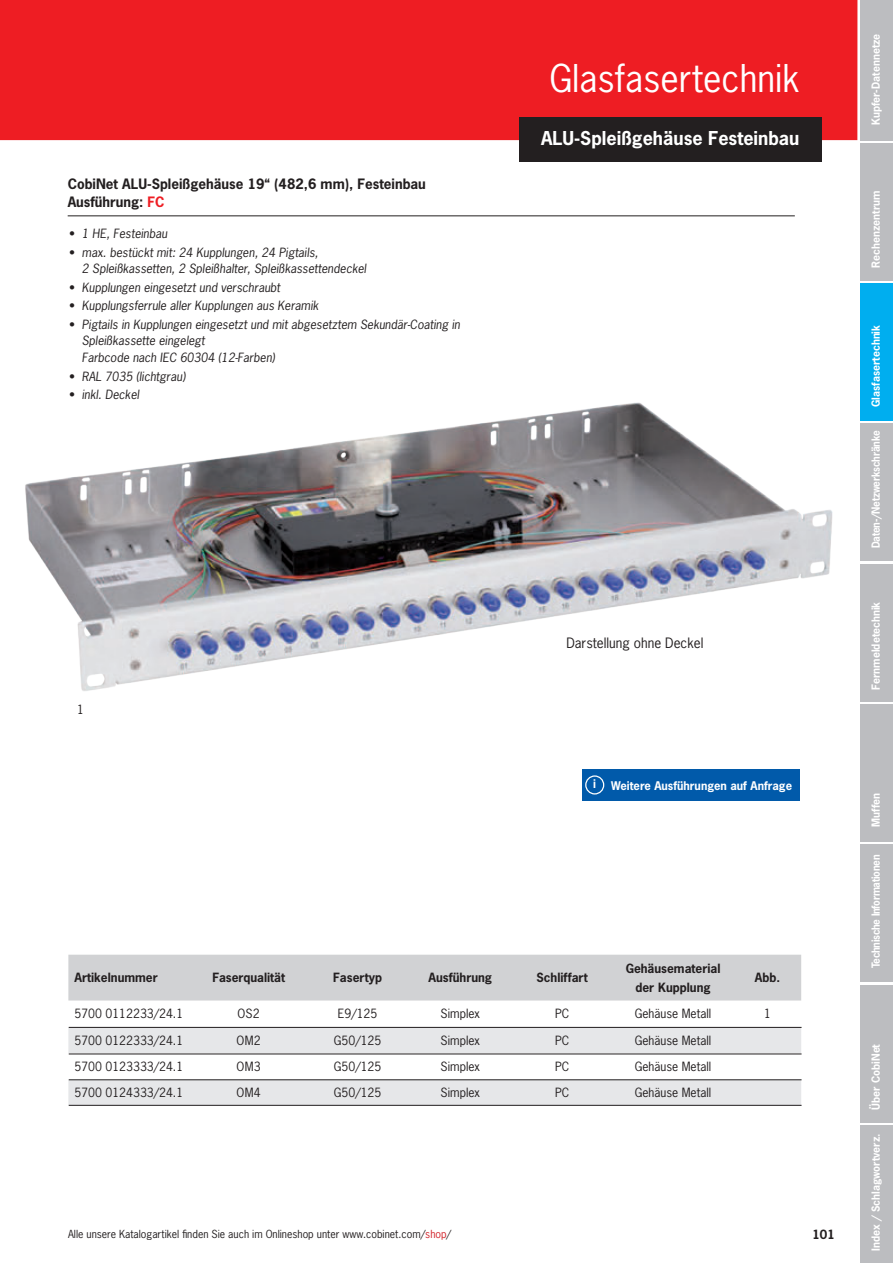
<style>
.page{position:relative;width:893px;height:1263px;background:#fff}
.page>*{position:absolute;margin:0;border:0;box-sizing:border-box;transform-origin:0 0}
.t1{font:36px "News Gothic Std";color:#fff}
.t2{font:700 18px "News Gothic Std";color:#fff}
.t3{font:700 13.5px/18px "News Gothic Std";color:#231f20}
.t4{font:13.5px "News Gothic Std";color:#231f20}
.t5{font:italic 12px/16.5px "News Gothic Std";color:#231f20}
.t6{font:12px "News Gothic Std";color:#231f20}
.t7{font:700 12px/19.5px "News Gothic Std";color:#231f20;text-align:center}
.t8{font:700 11.25px "News Gothic Std";color:#fff}
.t9{font:700 10.5px "News Gothic Std";color:#fff}
.t10{font:10.5px "News Gothic Std";color:#231f20}
.t11{font:700 10.5px "News Gothic Std";color:#fff;scale:.95 1}
.s1{color:#ee1d23}
.s2{font-style:normal}
.s3{color:#d1232a}
</style>
<div class="page">
<div style="left:0;top:0;width:857px;height:140px;background:#ee1d23"></div>
<div style="left:68px;top:955px;width:733px;height:45px;background:#d1d2d4"></div>
<svg style="left:68px;top:1027px;width:733px;height:79px;fill:#e6e7e9"></svg>
<hr style="left:68px;top:215px;width:727px;height:1px;background:#231f20">
<hr style="left:69px;top:1105px;width:732px;height:1px;background:#231f20">
<hr style="left:69px;top:1079px;width:732px;height:1px;background:#231f20">
<hr style="left:69px;top:1053px;width:732px;height:1px;background:#231f20">
<hr style="left:69px;top:1027px;width:732px;height:1px;background:#231f20">
<img style="left:25px;top:402px;width:808px;height:289px">
<div style="left:582px;top:770px;width:217px;height:31px;background:#015aaa"></div>
<div style="left:585px;top:775px;width:19px;height:19px;border:1px solid #fff;border-radius:50%"></div>
<div style="left:860px;top:1125px;width:33px;height:138px;background:#bcbdc0"></div>
<div style="left:860px;top:985px;width:33px;height:138px;background:#bcbdc0"></div>
<div style="left:860px;top:844px;width:33px;height:138px;background:#bcbdc0"></div>
<div style="left:860px;top:704px;width:33px;height:138px;background:#bcbdc0"></div>
<div style="left:860px;top:564px;width:33px;height:138px;background:#bcbdc0"></div>
<div style="left:860px;top:423px;width:33px;height:138px;background:#bcbdc0"></div>
<div style="left:860px;top:283px;width:33px;height:138px;background:#00aeef"></div>
<div style="left:860px;top:143px;width:33px;height:138px;background:#bcbdc0"></div>
<div style="left:860px;top:0;width:33px;height:140px;background:#bcbdc0"></div>
<div style="left:519px;top:117px;width:303px;height:45px;background:#231f20"></div>
<p class="t3" style="left:68px;top:175px;width:360px">CobiNet ALU-Spleißgehäuse 19“ (482,6 mm), Festeinbau<br>Ausführung: <span class="s1">FC</span></p>
<p class="t5" style="left:69px;top:225px;width:100px"><span class="s2">•</span> 1 HE, Festeinbau</p>
<p class="t5" style="left:82px;top:244px;width:286px;text-indent:-13px"><span class="s2">•</span> max. bestückt mit: 24 Kupplungen, 24 Pigtails,<br>2 Spleißkassetten, 2 Spleißhalter, Spleißkassettendeckel</p>
<p class="t5" style="left:69px;top:279px;width:213px"><span class="s2">•</span> Kupplungen eingesetzt und verschraubt</p>
<p class="t5" style="left:69px;top:298px;width:251px"><span class="s2">•</span> Kupplungsferrule aller Kupplungen aus Keramik</p>
<p class="t5" style="left:82px;top:316px;width:380px;text-indent:-13px"><span class="s2">•</span> Pigtails in Kupplungen eingesetzt und mit abgesetztem Sekundär-Coating in<br>Spleißkassette eingelegt<br>Farbcode nach IEC 60304 (12-Farben)</p>
<p class="t5" style="left:69px;top:368px;width:118px"><span class="s2">•</span> RAL 7035 (lichtgrau)</p>
<p class="t5" style="left:69px;top:387px;width:72px"><span class="s2">•</span> inkl. Deckel</p>
<h1 class="t1" style="left:549px;top:55px;width:252px">Glasfasertechnik</h1>
<h2 class="t2" style="left:541px;top:126px;width:260px">ALU-Spleißgehäuse Festeinbau</h2>
<p class="t6" style="left:77px;top:702px;width:8px">1</p>
<p class="t4" style="left:566px;top:634px;width:139px">Darstellung ohne Deckel</p>
<p class="t8" style="left:593px;top:777px;width:4px">i</p>
<p class="t8" style="left:611px;top:778px;width:182px">Weitere Ausführungen auf Anfrage</p>
<p class="t7" style="left:74px;top:968px;width:85px">Artikelnummer</p>
<p class="t7" style="left:212px;top:968px;width:74px">Faserqualität</p>
<p class="t7" style="left:333px;top:968px;width:50px">Fasertyp</p>
<p class="t7" style="left:429px;top:968px;width:65px">Ausführung</p>
<p class="t7" style="left:536px;top:968px;width:53px">Schliffart</p>
<p class="t7" style="left:626px;top:958px;width:96px">Gehäusematerial der Kupplung</p>
<p class="t7" style="left:755px;top:968px;width:27px">Abb.</p>
<p class="t6" style="left:74px;top:1006px;width:110px">5700 0112233/24.1</p>
<p class="t6" style="left:238px;top:1006px;width:24px">OS2</p>
<p class="t6" style="left:338px;top:1006px;width:41px">E9/125</p>
<p class="t6" style="left:441px;top:1006px;width:41px">Simplex</p>
<p class="t6" style="left:555px;top:1006px;width:16px">PC</p>
<p class="t6" style="left:635px;top:1006px;width:78px">Gehäuse Metall</p>
<p class="t6" style="left:764px;top:1006px;width:8px">1</p>
<p class="t6" style="left:74px;top:1032px;width:110px">5700 0122333/24.1</p>
<p class="t6" style="left:237px;top:1032px;width:26px">OM2</p>
<p class="t6" style="left:334px;top:1032px;width:49px">G50/125</p>
<p class="t6" style="left:441px;top:1032px;width:41px">Simplex</p>
<p class="t6" style="left:555px;top:1032px;width:16px">PC</p>
<p class="t6" style="left:635px;top:1032px;width:78px">Gehäuse Metall</p>
<p class="t6" style="left:74px;top:1059px;width:110px">5700 0123333/24.1</p>
<p class="t6" style="left:237px;top:1059px;width:26px">OM3</p>
<p class="t6" style="left:334px;top:1059px;width:49px">G50/125</p>
<p class="t6" style="left:441px;top:1059px;width:41px">Simplex</p>
<p class="t6" style="left:555px;top:1059px;width:16px">PC</p>
<p class="t6" style="left:635px;top:1059px;width:78px">Gehäuse Metall</p>
<p class="t6" style="left:74px;top:1085px;width:110px">5700 0124333/24.1</p>
<p class="t6" style="left:237px;top:1085px;width:26px">OM4</p>
<p class="t6" style="left:334px;top:1085px;width:49px">G50/125</p>
<p class="t6" style="left:441px;top:1085px;width:41px">Simplex</p>
<p class="t6" style="left:555px;top:1085px;width:16px">PC</p>
<p class="t6" style="left:635px;top:1085px;width:78px">Gehäuse Metall</p>
<p class="t10" style="left:68px;top:1228px;width:385px">Alle unsere Katalogartikel finden Sie auch im Onlineshop unter www.cobinet.com/<span class="s3">shop</span>/</p>
<p class="t7" style="left:812px;top:1224px;width:24px">101</p>
<p class="t9" style="left:869px;top:125px;width:93px;rotate:-90deg">Kupfer-Datennetze</p>
<p class="t9" style="left:869px;top:268px;width:79px;rotate:-90deg">Rechenzentrum</p>
<p class="t9" style="left:869px;top:407px;width:84px;rotate:-90deg">Glasfasertechnik</p>
<p class="t11" style="left:869px;top:548px;width:126px;rotate:-90deg">Daten-/Netzwerkschränke</p>
<p class="t9" style="left:869px;top:690px;width:90px;rotate:-90deg">Fernmeldetechnik</p>
<p class="t9" style="left:869px;top:827px;width:35px;rotate:-90deg">Muffen</p>
<p class="t11" style="left:869px;top:968px;width:121px;rotate:-90deg">Technische Informationen</p>
<p class="t9" style="left:869px;top:1110px;width:67px;rotate:-90deg">Über CobiNet</p>
<p class="t9" style="left:869px;top:1251px;width:119px;rotate:-90deg">Index / Schlagwortverz.</p>
</div>
